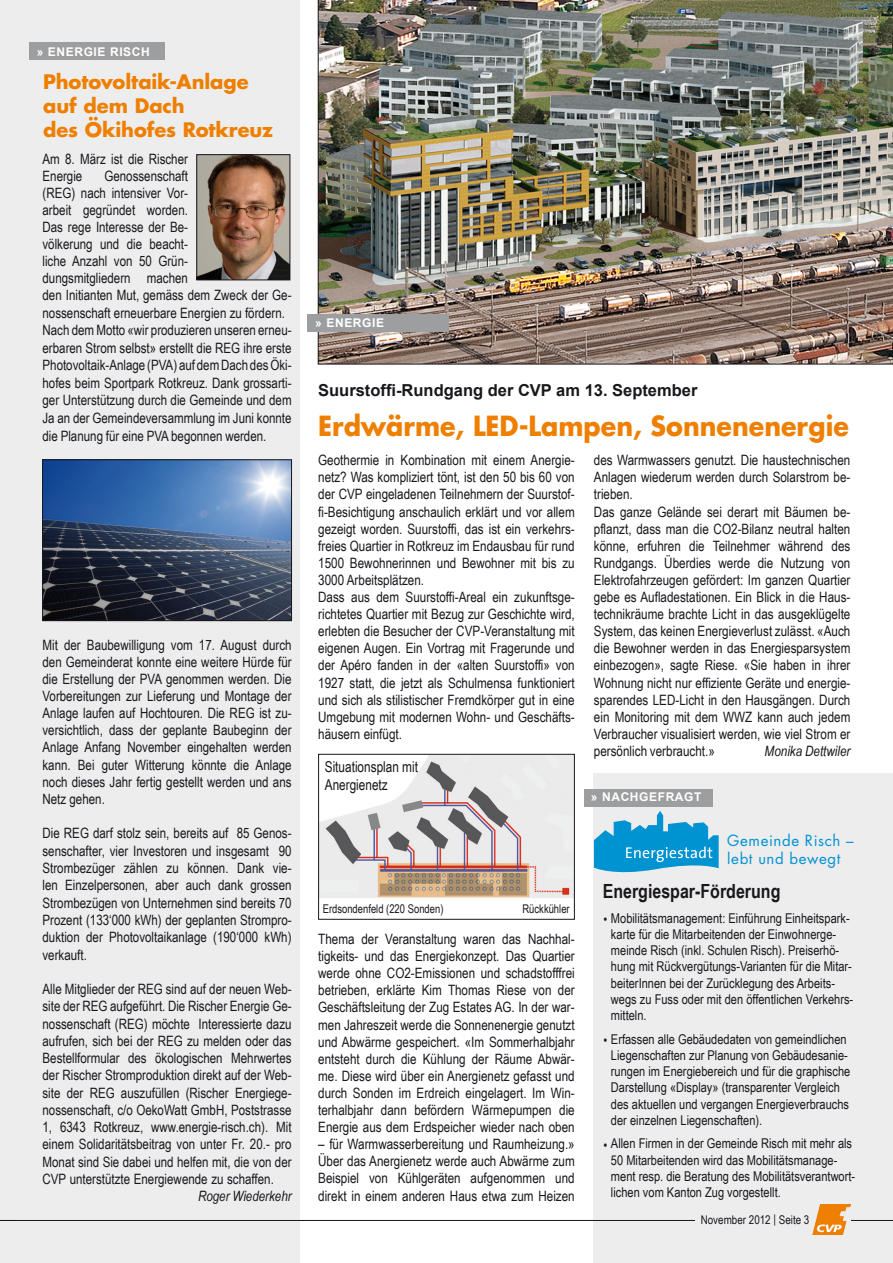
<style>
.page{position:relative;width:893px;height:1263px;background:#fff}
.page>*{position:absolute;margin:0;border:0;box-sizing:border-box;transform-origin:0 0}
.t1{font:700 27px "Futura";color:#ee7f00;scale:.94 1}
.t2{font:700 19.5px/24px "Futura";letter-spacing:-.005em;color:#ee7f00}
.t3{font:700 19.5px "Arial Narrow";color:#1a171c}
.t4{font:700 16.5px "Arial";color:#1a171c}
.t5{font:15px/18px "Arial Narrow";color:#1a171c;scale:.96 1}
.t6{font:15px/18px "Futura";letter-spacing:.04em;color:#0092d2}
.t7{font:14.25px/17.1px "Arial Narrow";color:#1a171c}
.t8{font:italic 14.25px "Arial Narrow";color:#1a171c}
.t9{font:13.5px/16.2px "Arial Narrow";color:#1a171c}
.t10{font:12px "Arial Narrow";color:#1a171c;scale:.96 1}
.t11{font:700 12px "Arial";letter-spacing:.05em;color:#fff}
.t12{font:12px "Arial Narrow";color:#1a171c}
.s1{color:#ededee}
.s2{font-style:italic}
</style>
<div class="page">
<img style="left:318px;top:0;width:575px;height:364px">
<div style="left:594px;top:773px;width:299px;height:490px;background:#ededee"></div>
<div style="left:0;top:0;width:299px;height:1263px;background:#ededee"></div>
<hr style="left:0;top:1220px;width:893px;height:1px;background:#1a171c">
<div style="left:704px;top:1215px;width:146px;height:13px;background:#ededee"></div>
<img style="left:813px;top:1204px;width:38px;height:30px">
<div style="left:29px;top:42px;width:136px;height:17px;background:#9d9ea0"></div>
<img style="left:199px;top:156px;width:89px;height:122px">
<div style="left:197px;top:154px;width:93px;height:126px;border:1px solid #1a171c"></div>
<div style="left:584px;top:789px;width:128px;height:17px;background:#9d9ea0"></div>
<div style="left:695px;top:1215px;width:116px;height:13px;background:#ededee"></div>
<svg style="left:594px;top:811px;width:125px;height:62px"></svg>
<img style="left:44px;top:461px;width:246px;height:158px">
<div style="left:42px;top:459px;width:250px;height:162px;border:1px solid #1a171c"></div>
<img style="left:320px;top:756px;width:253px;height:142px">
<div style="left:318px;top:754px;width:257px;height:166px;border:1px solid #1a171c"></div>
<div style="left:308px;top:314px;width:141px;height:17px;background:#9d9ea0"></div>
<p class="t11" style="left:37px;top:45px;width:115px">» ENERGIE RISCH</p>
<h2 class="t2" style="left:43px;top:69px;width:231px">Photovoltaik-Anlage auf dem Dach<br>des Ökihofes Rotkreuz</h2>
<p class="t7" style="left:43px;top:150px;width:147px">Am 8. März ist die Rischer<br>Energie</p>
<p class="t7" style="left:43px;top:167px;width:251px;text-indent:62px">Genossenschaft<br>(REG) nach intensiver Vor-<br>arbeit gegründet worden.<br>Das rege Interesse der Be-<br>völkerung und die beacht-<br>liche Anzahl von 50 Grün-<br>dungsmitgliedern machen<br>den Initianten Mut, gemäss dem Zweck der Ge&shy;nossenschaft erneuerbare Energien zu fördern.<br>Nach dem Motto «wir produzieren unseren erneu&shy;erbaren Strom selbst» erstellt die REG ihre erste Photovoltaik-Anlage (PVA) auf dem Dach des Öki&shy;hofes beim Sportpark Rotkreuz. Dank grossarti&shy;ger Unterstützung durch die Gemeinde und dem Ja an der Gemeindeversammlung im Juni konnte die Planung für eine PVA begonnen werden.</p>
<p class="t7" style="left:43px;top:636px;width:251px;text-align:justify">Mit der Baubewilligung vom 17. August durch den Gemeinderat konnte eine weitere Hürde für die Erstellung der PVA genommen werden. Die Vorbereitungen zur Lieferung und Montage der Anlage laufen auf Hochtouren. Die REG ist zu&shy;versichtlich, dass der geplante Baubeginn der Anlage Anfang November eingehalten werden kann. Bei guter Witterung könnte die Anlage noch dieses Jahr fertig gestellt werden und ans Netz gehen.</p>
<p class="t7" style="left:43px;top:825px;width:251px;text-align:justify">Die REG darf stolz sein, bereits auf 85 Genos&shy;senschafter, vier Investoren und insgesamt 90<br>Strombezüger zählen zu können. Dank vie&shy;len Einzelpersonen, aber auch dank grossen Strombezügen von Unternehmen sind bereits 70<br>Prozent (133‘000 kWh) der geplanten Strompro&shy;duktion der Photovoltaikanlage (190‘000 kWh) verkauft.</p>
<p class="t7" style="left:43px;top:980px;width:251px;text-align:right">Alle Mitglieder der REG sind auf der neuen Web&shy;site der REG aufgeführt. Die Rischer Energie Ge&shy;nossenschaft (REG) möchte Interessierte dazu aufrufen, sich bei der REG zu melden oder das Bestellformular des ökologischen Mehrwertes der Rischer Stromproduktion direkt auf der Web&shy;site der REG auszufüllen (Rischer Energiege&shy;nossenschaft, c/o OekoWatt GmbH, Poststrasse 1, 6343 Rotkreuz, www.energie-risch.ch). Mit einem Solidaritätsbeitrag von unter Fr. 20.- pro Monat sind Sie dabei und helfen mit, die von der CVP unterstützte Energiewende zu schaffen. <span class="s1">.<br></span><span class="s2">Roger Wiederkehr</span></p>
<p class="t11" style="left:315px;top:316px;width:70px">» ENERGIE</p>
<p class="t4" style="left:318px;top:381px;width:381px">Suurstoffi-Rundgang der CVP am 13. September</p>
<h1 class="t1" style="left:318px;top:407px;width:566px">Erdwärme, LED-Lampen, Sonnenenergie</h1>
<p class="t7" style="left:318px;top:452px;width:258px">Geothermie in Kombination mit einem Anergie&shy;netz? Was kompliziert tönt, ist den 50 bis 60 von der CVP eingeladenen Teilnehmern der Suurstof&shy;fi-Besichtigung anschaulich erklärt und vor allem gezeigt worden. Suurstoffi, das ist ein verkehrs&shy;freies Quartier in Rotkreuz im Endausbau für rund 1500 Bewohnerinnen und Bewohner mit bis zu 3000 Arbeitsplätzen.<br>Dass aus dem Suurstoffi-Areal ein zukunftsge&shy;richtetes Quartier mit Bezug zur Geschichte wird, erlebten die Besucher der CVP-Veranstaltung mit eigenen Augen. Ein Vortrag mit Fragerunde und der Apéro fanden in der «alten Suurstoffi» von 1927 statt, die jetzt als Schulmensa funktioniert und sich als stilistischer Fremdkörper gut in eine Umgebung mit modernen Wohn- und Geschäfts&shy;häusern einfügt.</p>
<p class="t5" style="left:325px;top:757px;width:99px">Situationsplan mit<br>Anergienetz</p>
<p class="t10" style="left:323px;top:901px;width:127px">Erdsondenfeld (220 Sonden)</p>
<p class="t10" style="left:522px;top:901px;width:51px">Rückkühler</p>
<p class="t7" style="left:318px;top:930px;width:258px;text-align:justify">Thema der Veranstaltung waren das Nachhal&shy;tigkeits- und das Energiekonzept. Das Quartier werde ohne CO2-Emissionen und schadstofffrei betrieben, erklärte Kim Thomas Riese von der Geschäftsleitung der Zug Estates AG. In der war&shy;men Jahreszeit werde die Sonnenenergie genutzt und Abwärme gespeichert. «Im Sommerhalbjahr entsteht durch die Kühlung der Räume Abwär&shy;me. Diese wird über ein Anergienetz gefasst und durch Sonden im Erdreich eingelagert. Im Win&shy;terhalbjahr dann befördern Wärmepumpen die Energie aus dem Erdspeicher wieder nach oben</p>
<p class="t7" style="left:318px;top:1136px;width:258px;text-align:justify">– für Warmwasserbereitung und Raumheizung.» Über das Anergienetz werde auch Abwärme zum Beispiel von Kühlgeräten aufgenommen und direkt in einem anderen Haus etwa zum Heizen</p>
<p class="t7" style="left:594px;top:452px;width:258px">des Warmwassers genutzt. Die haustechnischen Anlagen wiederum werden durch Solarstrom be&shy;trieben.<br>Das ganze Gelände sei derart mit Bäumen be&shy;pflanzt, dass man die CO2-Bilanz neutral halten könne, erfuhren die Teilnehmer während des Rundgangs. Überdies werde die Nutzung von Elektrofahrzeugen gefördert: Im ganzen Quartier gebe es Aufladestationen. Ein Blick in die Haus&shy;technikräume brachte Licht in das ausgeklügelte System, das keinen Energieverlust zulässt. «Auch die Bewohner werden in das Energiesparsystem einbezogen», sagte Riese. «Sie haben in ihrer Wohnung nicht nur effiziente Geräte und energie&shy;sparendes LED-Licht in den Hausgängen. Durch ein Monitoring mit dem WWZ kann auch jedem Verbraucher visualisiert werden, wie viel Strom er persönlich verbraucht.»</p>
<p class="t8" style="left:765px;top:743px;width:87px">Monika Dettwiler</p>
<p class="t11" style="left:591px;top:790px;width:112px">» NACHGEFRAGT</p>
<p class="t6" style="left:727px;top:831px;width:128px">Gemeinde Risch – lebt und bewegt</p>
<h2 class="t3" style="left:603px;top:880px;width:179px">Energiespar-Förderung</h2>
<p class="t9" style="left:611px;top:910px;width:244px;text-indent:-7px">• Mobilitätsmanagement: Einführung Einheitspark&shy;karte für die Mitarbeitenden der Einwohnerge&shy;meinde Risch (inkl. Schulen Risch). Preiserhö&shy;hung mit Rückvergütungs-Varianten für die Mitar&shy;beiterInnen bei der Zurücklegung des Arbeits&shy;wegs zu Fuss oder mit den öffentlichen Verkehrs&shy;mitteln.</p>
<p class="t9" style="left:611px;top:1031px;width:241px;text-indent:-7px">• Erfassen alle Gebäudedaten von gemeindlichen Liegenschaften zur Planung von Gebäudesanie&shy;rungen im Energiebereich und für die graphische Darstellung «Display» (transparenter Vergleich des aktuellen und vergangen Energieverbrauchs der einzelnen Liegenschaften).</p>
<p class="t9" style="left:611px;top:1135px;width:246px;text-indent:-7px">• Allen Firmen in der Gemeinde Risch mit mehr als 50 Mitarbeitenden wird das Mobilitätsmanage&shy;ment resp. die Beratung des Mobilitätsverantwort&shy;lichen vom Kanton Zug vorgestellt.</p>
<p class="t12" style="left:701px;top:1213px;width:110px">November 2012 | Seite 3</p>
</div>
